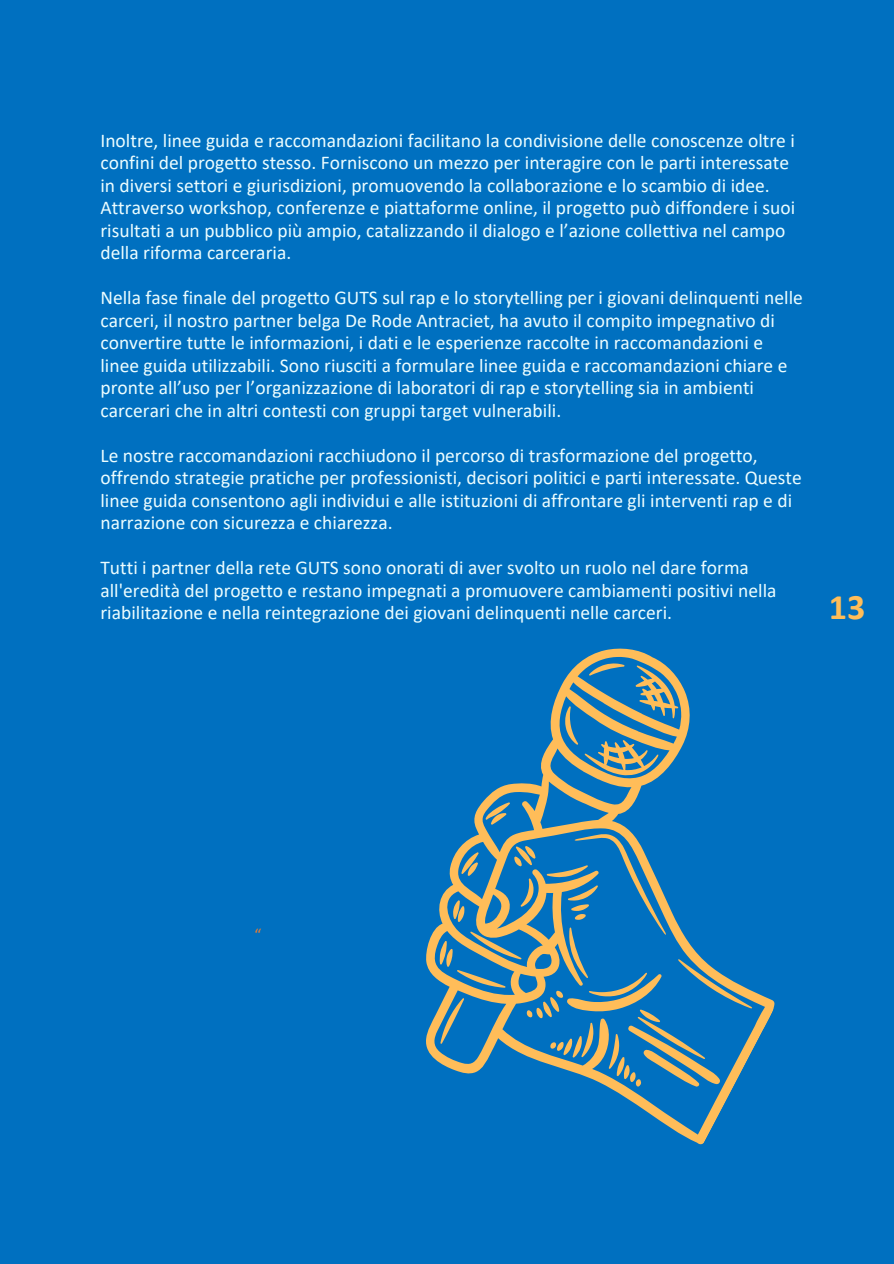
<style>
.page{position:relative;width:894px;height:1264px;background:#fff}
.page>*{position:absolute;margin:0;border:0;box-sizing:border-box;transform-origin:0 0}
.t1{font:700 36px "Calibri";color:#ffbd59}
.t2{font:19.5px/22.5px "Calibri";color:#ecfdff}
.t3{font:16.5px "Calibri";color:#ed7d31}
</style>
<div class="page">
<div style="left:0;top:0;width:893px;height:1263px;background:#0070c0"></div>
<svg style="left:426px;top:648px;width:349px;height:497px"></svg>
<svg style="left:555px;top:652px;width:133px;height:136px"></svg>
<svg style="left:434px;top:796px;width:323px;height:293px"></svg>
<h1 class="t2" style="left:100px;top:130px;width:696px">Inoltre, linee guida e raccomandazioni facilitano la condivisione delle conoscenze oltre i confini del progetto stesso. Forniscono un mezzo per interagire con le parti interessate in diversi settori e giurisdizioni, promuovendo la collaborazione e lo scambio di idee.<br>Attraverso workshop, conferenze e piattaforme online, il progetto può diffondere i suoi risultati a un pubblico più ampio, catalizzando il dialogo e l’azione collettiva nel campo della riforma carceraria.</h1>
<h1 class="t2" style="left:100px;top:288px;width:703px">Nella fase finale del progetto GUTS sul rap e lo storytelling per i giovani delinquenti nelle carceri, il nostro partner belga De Rode Antraciet, ha avuto il compito impegnativo di convertire tutte le informazioni, i dati e le esperienze raccolte in raccomandazioni e linee guida utilizzabili. Sono riusciti a formulare linee guida e raccomandazioni chiare e pronte all’uso per l’organizzazione di laboratori di rap e storytelling sia in ambienti carcerari che in altri contesti con gruppi target vulnerabili.</h1>
<h1 class="t2" style="left:100px;top:445px;width:702px">Le nostre raccomandazioni racchiudono il percorso di trasformazione del progetto, offrendo strategie pratiche per professionisti, decisori politici e parti interessate. Queste linee guida consentono agli individui e alle istituzioni di affrontare gli interventi rap e di narrazione con sicurezza e chiarezza.</h1>
<h1 class="t2" style="left:100px;top:558px;width:677px">Tutti i partner della rete GUTS sono onorati di aver svolto un ruolo nel dare forma all'eredità del progetto e restano impegnati a promuovere cambiamenti positivi nella riabilitazione e nella reintegrazione dei giovani delinquenti nelle carceri.</h1>
<p class="t1" style="left:828px;top:592px;width:38px">13</p>
<p class="t3" style="left:254px;top:927px;width:8px">“</p>
</div>
